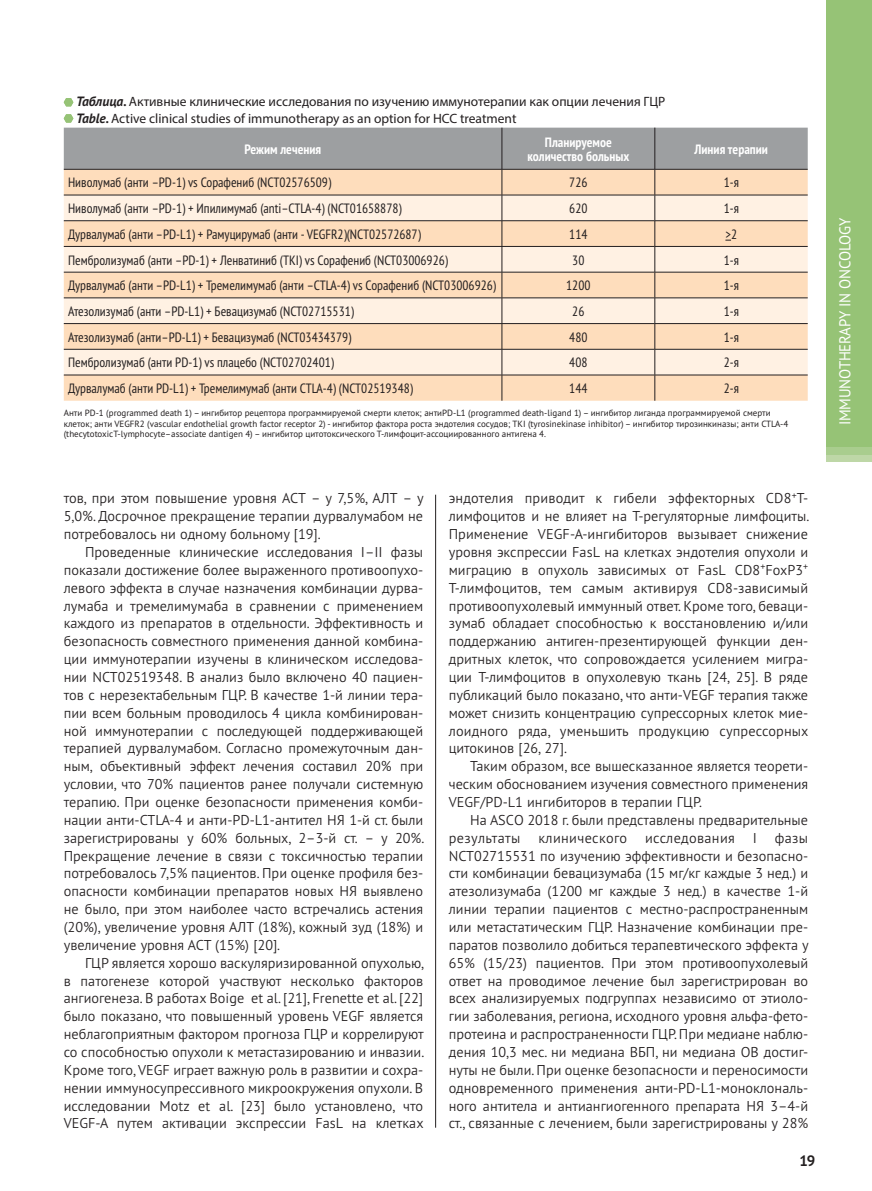
<style>
.page{position:relative;width:872px;height:1191px;background:#fff}
.page>*{position:absolute;margin:0;border:0;box-sizing:border-box;transform-origin:0 0}
.t1{font:15.75px "PT Sans Pro";letter-spacing:-.01em;color:#fff;scale:.94 1}
.t2{font:700 15px "PT Sans Pro";color:#231f20}
.t3{font:300 14.25px/17.9px "PT Sans Pro";color:#231f20;text-align:justify}
.t4{font:300 14.25px "PT Sans Pro";letter-spacing:.025em;color:#231f20}
.t5{font:condensed 13.5px "PT Sans Pro";color:#231f20}
.t6{font:13.5px/16.2px "Myriad Pro";color:#231f20}
.t7{font:700 condensed 13.5px/14.2px "PT Sans Pro";color:#fff;text-align:center}
.t8{font:9px/10.8px "PT Sans Pro";color:#231f20}
.s1{font-family:"PT Sans Pro";font-weight:700;font-style:italic}
</style>
<div class="page">
<div style="left:826px;top:0;width:46px;height:446px;background:#96c376"></div>
<svg style="left:64px;top:98px;width:9px;height:8px"></svg>
<svg style="left:64px;top:114px;width:743px;height:287px;background:#e9d6c3"></svg>
<hr style="left:435px;top:495px;width:1px;height:632px;background:#231f20">
<p class="t6" style="left:76px;top:95px;width:590px"><span class="s1">Таблица.</span> Активные клинические исследования по изучению иммунотерапии как опции лечения ГЦР<br><span class="s1">Table.</span> Active clinical studies of immunotherapy as an option for HCC treatment</p>
<p class="t7" style="left:244px;top:142px;width:78px">Режим лечения</p>
<p class="t7" style="left:527px;top:135px;width:103px">Планируемое количество больных</p>
<p class="t7" style="left:694px;top:142px;width:75px">Линия терапии</p>
<p class="t5" style="left:68px;top:178px;width:265px">Ниволумаб (анти –PD-1) vs Сорафениб (NCT02576509)</p>
<p class="t5" style="left:569px;top:178px;width:20px">726</p>
<p class="t5" style="left:723px;top:178px;width:17px">1-я</p>
<p class="t5" style="left:68px;top:203px;width:335px">Ниволумаб (анти –PD-1) + Ипилимумаб (anti–CTLA-4) (NCT01658878)</p>
<p class="t5" style="left:569px;top:203px;width:20px">620</p>
<p class="t5" style="left:723px;top:203px;width:17px">1-я</p>
<p class="t5" style="left:68px;top:229px;width:354px">Дурвалумаб (анти –PD-L1) + Рамуцирумаб (анти - VEGFR2)(NCT02572687)</p>
<p class="t5" style="left:569px;top:229px;width:20px">114</p>
<p class="t5" style="left:725px;top:229px;width:13px">&gt;2</p>
<p class="t5" style="left:68px;top:255px;width:381px">Пембролизумаб (анти –PD-1) + Ленватиниб (TKI) vs Сорафениб (NCT03006926)</p>
<p class="t5" style="left:572px;top:255px;width:14px">30</p>
<p class="t5" style="left:723px;top:255px;width:17px">1-я</p>
<p class="t5" style="left:68px;top:280px;width:429px">Дурвалумаб (анти –PD-L1) + Тремелимумаб (анти –CTLA-4) vs Сорафениб (NCT03006926)</p>
<p class="t5" style="left:566px;top:280px;width:26px">1200</p>
<p class="t5" style="left:723px;top:280px;width:17px">1-я</p>
<p class="t5" style="left:68px;top:306px;width:287px">Атезолизумаб (анти –PD-L1) + Бевацизумаб (NCT02715531)</p>
<p class="t5" style="left:572px;top:306px;width:14px">26</p>
<p class="t5" style="left:723px;top:306px;width:17px">1-я</p>
<p class="t5" style="left:68px;top:332px;width:285px">Атезолизумаб (анти–PD-L1) + Бевацизумаб (NCT03434379)</p>
<p class="t5" style="left:569px;top:332px;width:20px">480</p>
<p class="t5" style="left:723px;top:332px;width:17px">1-я</p>
<p class="t5" style="left:68px;top:358px;width:267px">Пембролизумаб (анти PD-1) vs плацебо (NCT02702401)</p>
<p class="t5" style="left:569px;top:358px;width:20px">408</p>
<p class="t5" style="left:723px;top:358px;width:17px">2-я</p>
<p class="t5" style="left:68px;top:383px;width:346px">Дурвалумаб (анти PD-L1) + Тремелимумаб (анти CTLA-4) (NCT02519348)</p>
<p class="t5" style="left:569px;top:383px;width:20px">144</p>
<p class="t5" style="left:723px;top:383px;width:17px">2-я</p>
<p class="t8" style="left:64px;top:408px;width:726px">Анти PD-1 (programmed death 1) – ингибитор рецептора программируемой смерти клеток; антиPD-L1 (рrogrammed death-ligand 1) – ингибитор лиганда программируемой смерти клеток; анти VEGFR2 (vascular endothelial growth factor receptor 2) - ингибитор фактора роста эндотелия сосудов; TKI (tyrosinekinase inhibitor) – ингибитор тирозинкиназы; анти CTLA-4 (thecytotoxicT-lymphocyte–associate dantigen 4) – ингибитор цитотоксического Т-лимфоцит-ассоциированного антигена 4.</p>
<p class="t3" style="left:64px;top:491px;width:361px">тов, при этом повышение уровня АСТ – у 7,5%, АЛТ – у 5,0%. Досрочное прекращение терапии дурвалумабом не потребовалось ни одному больному [19].</p>
<p class="t3" style="left:64px;top:545px;width:362px;text-indent:21px">Проведенные клинические исследования I–II фазы показали достижение более выраженного противоопухо&shy;левого эффекта в случае назначения комбинации дурва&shy;лумаба и тремелимумаба в сравнении с применением каждого из препаратов в отдельности. Эффективность и безопасность совместного применения данной комбина&shy;ции иммунотерапии изучены в клиническом исследова&shy;нии NCT02519348. В анализ было включено 40 пациен&shy;тов с нерезектабельным ГЦР. В качестве 1-й линии тера&shy;пии всем больным проводилось 4 цикла комбинирован&shy;ной иммунотерапии с последующей поддерживающей терапией дурвалумабом. Согласно промежуточным дан&shy;ным, объективный эффект лечения составил 20% при условии, что 70% пациентов ранее получали системную терапию. При оценке безопасности применения комби&shy;нации анти-CTLA-4 и анти-PD-L1-антител НЯ 1-й ст. были зарегистрированы у 60% больных, 2–3-й ст. – у 20%.<br>Прекращение лечение в связи с токсичностью терапии потребовалось 7,5% пациентов. При оценке профиля без&shy;опасности комбинации препаратов новых НЯ выявлено не было, при этом наиболее часто встречались астения (20%), увеличение уровня АЛТ (18%), кожный зуд (18%) и увеличение уровня АСТ (15%) [20].</p>
<p class="t3" style="left:64px;top:955px;width:362px;text-indent:21px">ГЦР является хорошо васкуляризированной опухолью, в патогенезе которой участвуют несколько факторов ангиогенеза. В работах Boige et al. [21], Frenette et al. [22] было показано, что повышенный уровень VEGF является неблагоприятным фактором прогноза ГЦР и коррелируют со способностью опухоли к метастазированию и инвазии.<br>Кроме того, VEGF играет важную роль в развитии и сохра&shy;нении иммуносупрессивного микроокружения опухоли. В исследовании Motz et al. [23] было установлено, что VEGF-А путем активации экспрессии FasL на клетках</p>
<p class="t3" style="left:449px;top:491px;width:362px">эндотелия приводит к гибели эффекторных CD8<sup>+</sup>Т&shy;лимфоцитов и не влияет на T-регуляторные лимфоциты.<br>Применение VEGF-А-ингибиторов вызывает снижение уровня экспрессии FasL на клетках эндотелия опухоли и миграцию в опухоль зависимых от FasL CD8<sup>+</sup>FoxP3<sup>+ </sup>Т-лимфоцитов, тем самым активируя CD8-зависимый противоопухолевый иммунный ответ. Кроме того, беваци&shy;зумаб обладает способностью к восстановлению и/или поддержанию антиген-презентирующей функции ден&shy;дритных клеток, что сопровождается усилением мигра&shy;ции Т-лимфоцитов в опухолевую ткань [24, 25]. В ряде публикаций было показано, что анти-VEGF терапия также может снизить концентрацию супрессорных клеток мие&shy;лоидного ряда, уменьшить продукцию супрессорных цитокинов [26, 27].</p>
<p class="t3" style="left:449px;top:759px;width:361px;text-indent:21px">Таким образом, все вышесказанное является теорети&shy;ческим обоснованием изучения совместного применения VEGF/PD-L1 ингибиторов в терапии ГЦР.</p>
<p class="t3" style="left:449px;top:812px;width:361px;text-indent:21px">На АSCО 2018 г. были представлены предварительные результаты</p>
<p class="t3" style="left:449px;top:830px;width:361px;text-indent:326px">фазы NCT02715531 по изучению эффективности и безопасно&shy;сти комбинации бевацизумаба (15 мг/кг каждые 3 нед.) и атезолизумаба (1200 мг каждые 3 нед.) в качестве 1-й линии терапии пациентов с местно-распространенным или метастатическим ГЦР. Назначение комбинации пре&shy;паратов позволило добиться терапевтического эффекта у 65% (15/23) пациентов. При этом противоопухолевый ответ на проводимое лечение был зарегистрирован во всех анализируемых подгруппах независимо от этиоло&shy;гии заболевания, региона, исходного уровня альфа-фето&shy;протеина и распространенности ГЦР. При медиане наблю&shy;дения 10,3 мес. ни медиана ВБП, ни медиана ОВ достиг&shy;нуты не были. При оценке безопасности и переносимости одновременного применения анти-PD-L1-моноклональ&shy;ного антитела и антиангиогенного препарата НЯ 3–4-й ст., связанные с лечением, были зарегистрированы у 28%</p>
<p class="t4" style="left:538px;top:832px;width:90px">клинического</p>
<p class="t4" style="left:645px;top:832px;width:91px">исследования</p>
<p class="t3" style="left:752px;top:830px;width:6px">I</p>
<p class="t2" style="left:799px;top:1155px;width:18px">19</p>
<p class="t1" style="left:839px;top:425px;width:222px;rotate:-90deg">IMMUNOTHERAPY IN ONCOLOGY</p>
</div>
